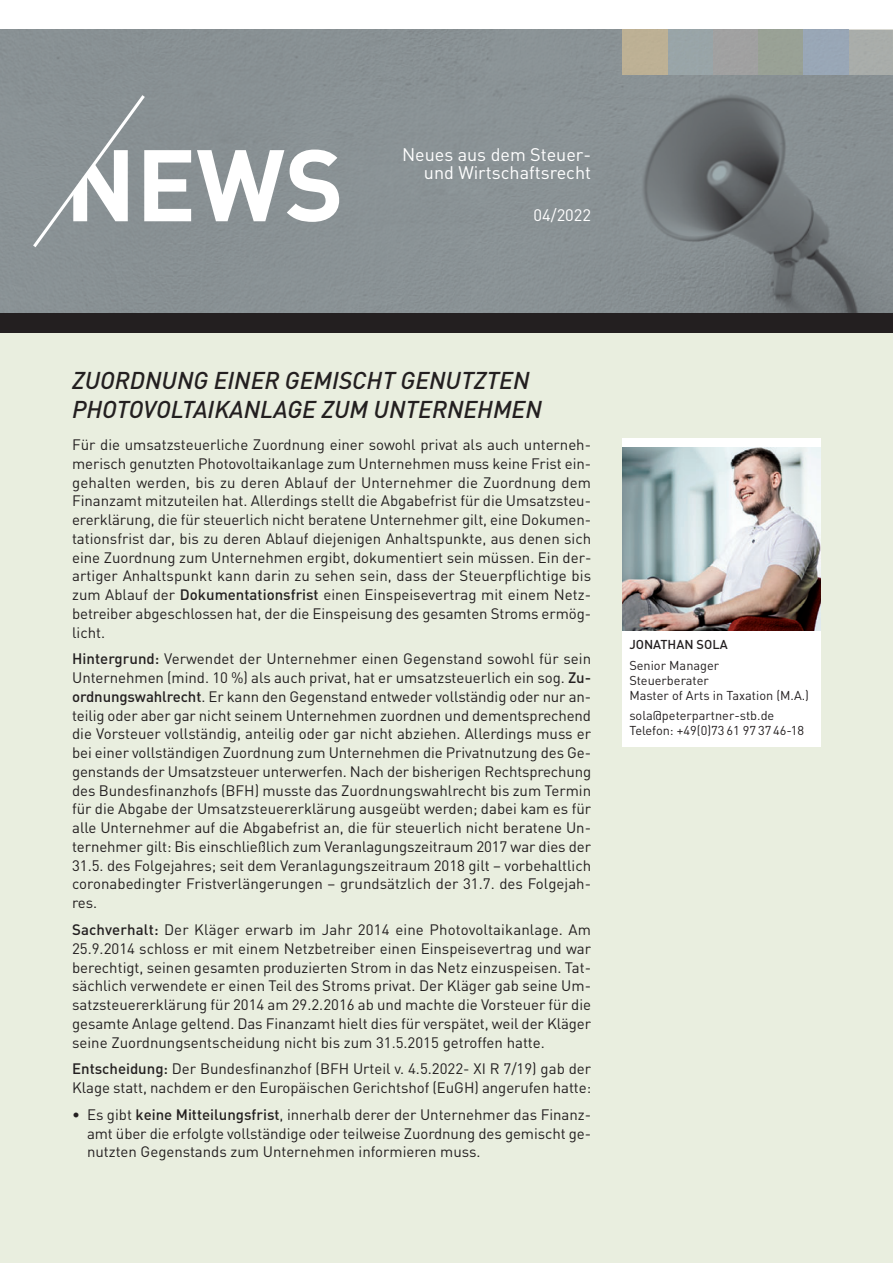
<style>
.page{position:relative;width:893px;height:1263px;background:#fff}
.page>*{position:absolute;margin:0;border:0;box-sizing:border-box;transform-origin:0 0}
.t1{font:italic 500 24px/28.8px "DIN";color:#231f20}
.t2{font:18px/18.6px "DIN";color:#fff;text-align:right}
.t3{font:16.5px "DIN";color:#fff}
.t4{font:15px/18.8px "DIN";color:#231f20;text-align:justify}
.t5{font:12.75px/15px "DIN";color:#231f20}
.t6{font:500 12.75px "DIN";color:#231f20}
.s1{font-weight:500}
</style>
<div class="page">
<div style="left:0;top:313px;width:892px;height:950px;background:#e9eedf"></div>
<img style="left:0;top:30px;width:892px;height:283px">
<div style="left:0;top:313px;width:892px;height:19px;background:#231f20"></div>
<svg style="left:197px;top:150px;width:142px;height:72px"></svg>
<svg style="left:33px;top:95px;width:158px;height:152px"></svg>
<hr style="left:892px;top:30px;width:1px;height:45px;background:#cbcbbf">
<img style="left:622px;top:30px;width:270px;height:45px">
<div style="left:622px;top:438px;width:198px;height:309px;background:#fff"></div>
<img style="left:622px;top:447px;width:198px;height:184px">
<p class="t2" style="left:402px;top:147px;width:191px">Neues aus dem Steuer&shy;und Wirtschaftsrecht</p>
<p class="t3" style="left:533px;top:209px;width:59px">04/2022</p>
<h1 class="t1" style="left:72px;top:368px;width:471px">ZUORDNUNG EINER GEMISCHT GENUTZTEN<br>PHOTOVOLTAIKANLAGE ZUM UNTERNEHMEN</h1>
<p class="t4" style="left:72px;top:437px;width:521px">Für die umsatzsteuerliche Zuordnung einer sowohl privat als auch unterneh&shy;merisch genutzten Photovoltaikanlage zum Unternehmen muss keine Frist ein&shy;gehalten werden, bis zu deren Ablauf der Unternehmer die Zuordnung dem Finanzamt mitzuteilen hat. Allerdings stellt die Abgabefrist für die Umsatzsteu&shy;ererklärung, die für steuerlich nicht beratene Unternehmer gilt, eine Dokumen&shy;tationsfrist dar, bis zu deren Ablauf diejenigen Anhaltspunkte, aus denen sich eine Zuordnung zum Unternehmen ergibt, dokumentiert sein müssen. Ein der&shy;artiger Anhaltspunkt kann darin zu sehen sein, dass der Steuerpflichtige bis zum Ablauf der <span class="s1">Dokumentationsfrist</span> einen Einspeisevertrag mit einem Netz&shy;betreiber abgeschlossen hat, der die Einspeisung des gesamten Stroms ermög&shy;licht.</p>
<p class="t4" style="left:72px;top:651px;width:520px"><span class="s1">Hintergrund:</span> Verwendet der Unternehmer einen Gegenstand sowohl für sein Unternehmen (mind. 10 %) als auch privat, hat er umsatzsteuerlich ein sog. <span class="s1">Zu&shy;ordnungswahlrecht</span>. Er kann den Gegenstand entweder vollständig oder nur an&shy;teilig oder aber gar nicht seinem Unternehmen zuordnen und dementsprechend die Vorsteuer vollständig, anteilig oder gar nicht abziehen. Allerdings muss er bei einer vollständigen Zuordnung zum Unternehmen die Privatnutzung des Ge&shy;genstands der Umsatzsteuer unterwerfen. Nach der bisherigen Rechtsprechung des Bundesfinanzhofs (BFH) musste das Zuordnungswahlrecht bis zum Termin für die Abgabe der Umsatzsteuererklärung ausgeübt werden; dabei kam es für alle Unternehmer auf die Abgabefrist an, die für steuerlich nicht beratene Un&shy;ternehmer gilt: Bis einschließlich zum Veranlagungszeitraum 2017 war dies der 31.5. des Folgejahres; seit dem Veranlagungszeitraum 2018 gilt – vorbehaltlich coronabedingter Fristverlängerungen – grundsätzlich der 31.7. des Folgejah&shy;res.</p>
<p class="t4" style="left:72px;top:922px;width:520px"><span class="s1">Sachverhalt:</span> Der Kläger erwarb im Jahr 2014 eine Photovoltaikanlage. Am 25.9.2014 schloss er mit einem Netzbetreiber einen Einspeisevertrag und war berechtigt, seinen gesamten produzierten Strom in das Netz einzuspeisen. Tat&shy;sächlich verwendete er einen Teil des Stroms privat. Der Kläger gab seine Um&shy;satzsteuererklärung für 2014 am 29.2.2016 ab und machte die Vorsteuer für die gesamte Anlage geltend. Das Finanzamt hielt dies für verspätet, weil der Kläger seine Zuordnungsentscheidung nicht bis zum 31.5.2015 getroffen hatte.</p>
<p class="t4" style="left:72px;top:1061px;width:520px"><span class="s1">Entscheidung:</span> Der Bundesfinanzhof (BFH Urteil v. 4.5.2022- XI R 7/19) gab der<br>Klage statt, nachdem er den Europäischen Gerichtshof (EuGH) angerufen hatte:</p>
<p class="t4" style="left:87px;top:1107px;width:505px;text-indent:-15px">• Es gibt <span class="s1">keine Mitteilungsfrist</span>, innerhalb derer der Unternehmer das Finanz&shy;amt über die erfolgte vollständige oder teilweise Zuordnung des gemischt ge&shy;nutzten Gegenstands zum Unternehmen informieren muss.</p>
<p class="t6" style="left:629px;top:640px;width:100px">JONATHAN SOLA</p>
<p class="t5" style="left:629px;top:659px;width:181px">Senior Manager<br>Steuerberater<br>Master of Arts in Taxation (M.A.)</p>
<p class="t5" style="left:629px;top:710px;width:176px">sola@peterpartner-stb.de<br>Telefon: +49(0)73 61 97 37 46-18</p>
</div>
